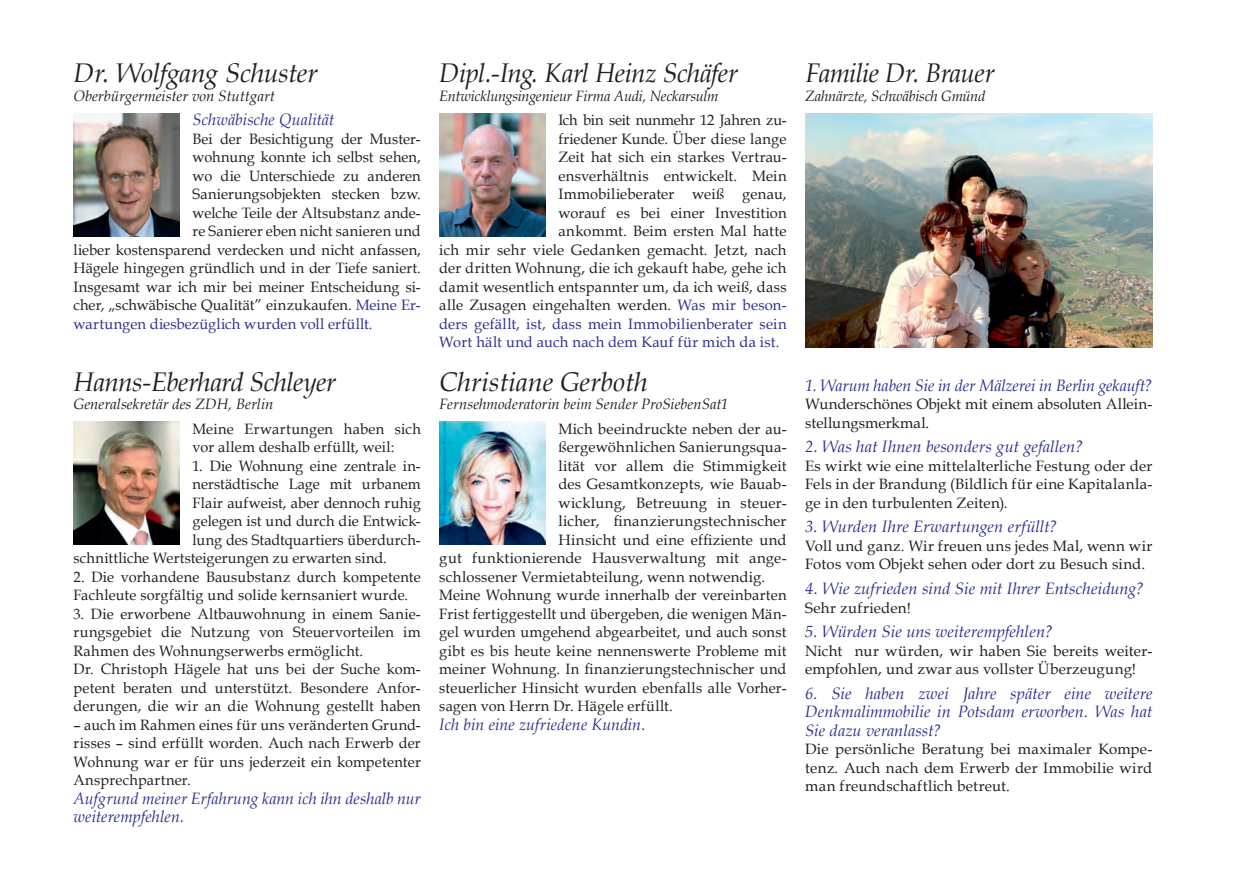
<style>
.page{position:relative;width:1257px;height:887px;background:#fff}
.page>*{position:absolute;margin:0;border:0;box-sizing:border-box;transform-origin:0 0}
.t1{font:italic 27px "Book Antiqua";letter-spacing:-.02em;color:#231f20}
.t2{font:italic 27px "Book Antiqua";color:#231f20}
.t3{font:italic 16.5px/18.5px "Book Antiqua";letter-spacing:.005em;color:#2e3092;text-align:justify}
.t4{font:15px/18.5px "Book Antiqua";letter-spacing:.015em;color:#231f20}
.t5{font:italic 15px "Book Antiqua";color:#231f20}
.t6{font:15px "Book Antiqua";letter-spacing:.015em;color:#2e3092}
.t7{font:15px "Book Antiqua";letter-spacing:-.01em;color:#231f20}
.s1{color:#2e3092}
</style>
<div class="page">
<img style="left:74px;top:421px;width:106px;height:124px">
<img style="left:439px;top:421px;width:107px;height:124px">
<img style="left:74px;top:113px;width:106px;height:123px">
<img style="left:439px;top:113px;width:107px;height:123px">
<img style="left:805px;top:113px;width:347px;height:234px">
<h1 class="t1" style="left:74px;top:57px;width:246px">Dr. Wolfgang Schuster</h1>
<p class="t5" style="left:74px;top:87px;width:203px">Oberbürgermeister von Stuttgart</p>
<h1 class="t1" style="left:439px;top:57px;width:300px">Dipl.-Ing. Karl Heinz Schäfer</h1>
<p class="t5" style="left:439px;top:87px;width:281px">Entwicklungsingenieur Firma Audi, Neckarsulm</p>
<h1 class="t1" style="left:805px;top:57px;width:191px">Familie Dr. Brauer</h1>
<p class="t5" style="left:805px;top:87px;width:182px">Zahnärzte, Schwäbisch Gmünd</p>
<p class="t3" style="left:193px;top:111px;width:143px">Schwäbische Qualität</p>
<p class="t4" style="left:193px;top:129px;width:230px">Bei der Besichtigung der Muster-</p>
<p class="t4" style="left:193px;top:148px;width:230px">wohnung konnte ich selbst sehen,</p>
<p class="t4" style="left:193px;top:166px;width:230px">wo die Unterschiede zu anderen</p>
<p class="t4" style="left:193px;top:185px;width:230px">Sanierungsobjekten stecken bzw.</p>
<p class="t4" style="left:193px;top:203px;width:230px">welche Teile der Altsubstanz ande-</p>
<p class="t4" style="left:193px;top:222px;width:230px">re Sanierer eben nicht sanieren und</p>
<p class="t4" style="left:74px;top:240px;width:349px">lieber kostensparend verdecken und nicht anfassen,</p>
<p class="t4" style="left:74px;top:259px;width:349px">Hägele hingegen gründlich und in der Tiefe saniert.</p>
<p class="t4" style="left:74px;top:277px;width:349px">Insgesamt war ich mir bei meiner Entscheidung si-</p>
<p class="t4" style="left:74px;top:296px;width:349px">cher, „schwäbische Qualität” einzukaufen. <span class="s1">Meine Er-</span></p>
<p class="t6" style="left:74px;top:313px;width:301px">wartungen diesbezüglich wurden voll erfüllt.</p>
<p class="t7" style="left:558px;top:110px;width:230px">Ich bin seit nunmehr 12 Jahren zu-</p>
<p class="t4" style="left:558px;top:129px;width:230px">friedener Kunde. Über diese lange</p>
<p class="t4" style="left:558px;top:148px;width:230px">Zeit hat sich ein starkes Vertrau-</p>
<p class="t4" style="left:558px;top:166px;width:230px">ensverhältnis entwickelt. Mein</p>
<p class="t4" style="left:558px;top:185px;width:230px">Immobilieberater weiß genau,</p>
<p class="t4" style="left:558px;top:203px;width:230px">worauf es bei einer Investition</p>
<p class="t4" style="left:558px;top:222px;width:230px">ankommt. Beim ersten Mal hatte</p>
<p class="t4" style="left:439px;top:240px;width:349px">ich mir sehr viele Gedanken gemacht. Jetzt, nach</p>
<p class="t4" style="left:439px;top:259px;width:349px">der dritten Wohnung, die ich gekauft habe, gehe ich</p>
<p class="t4" style="left:439px;top:277px;width:349px">damit wesentlich entspannter um, da ich weiß, dass</p>
<p class="t4" style="left:439px;top:296px;width:349px">alle Zusagen eingehalten werden. <span class="s1">Was mir beson-</span></p>
<p class="t6" style="left:439px;top:313px;width:349px">ders gefällt, ist, dass mein Immobilienberater sein</p>
<p class="t6" style="left:439px;top:332px;width:342px">Wort hält und auch nach dem Kauf für mich da ist.</p>
<h1 class="t1" style="left:74px;top:366px;width:264px">Hanns-Eberhard Schleyer</h1>
<p class="t5" style="left:74px;top:395px;width:202px">Generalsekretär des ZDH, Berlin</p>
<p class="t4" style="left:193px;top:419px;width:230px">Meine Erwartungen haben sich vor allem deshalb erfüllt, weil:</p>
<p class="t4" style="left:193px;top:456px;width:230px">1. Die Wohnung eine zentrale in-</p>
<p class="t4" style="left:193px;top:474px;width:230px">nerstädtische Lage mit urbanem</p>
<p class="t4" style="left:193px;top:493px;width:230px">Flair aufweist, aber dennoch ruhig</p>
<p class="t4" style="left:193px;top:511px;width:230px">gelegen ist und durch die Entwick-</p>
<p class="t4" style="left:193px;top:530px;width:230px">lung des Stadtquartiers überdurch-</p>
<p class="t4" style="left:74px;top:548px;width:315px">schnittliche Wertsteigerungen zu erwarten sind.</p>
<p class="t4" style="left:74px;top:567px;width:349px">2. Die vorhandene Bausubstanz durch kompetente<br>Fachleute sorgfältig und solide kernsaniert wurde.</p>
<p class="t4" style="left:74px;top:604px;width:349px">3. Die erworbene Altbauwohnung in einem Sanie&shy;rungsgebiet die Nutzung von Steuervorteilen im Rahmen des Wohnungserwerbs ermöglicht.<br>Dr. Christoph Hägele hat uns bei der Suche kom&shy;petent beraten und unterstützt. Besondere Anfor&shy;derungen, die wir an die Wohnung gestellt haben</p>
<p class="t4" style="left:74px;top:715px;width:349px;text-align:justify">– auch im Rahmen eines für uns veränderten Grund&shy;risses – sind erfüllt worden. Auch nach Erwerb der Wohnung war er für uns jederzeit ein kompetenter Ansprechpartner.</p>
<p class="t3" style="left:74px;top:789px;width:349px">Aufgrund meiner Erfahrung kann ich ihn deshalb nur weiterempfehlen.</p>
<h1 class="t2" style="left:439px;top:366px;width:210px">Christiane Gerboth</h1>
<p class="t5" style="left:439px;top:395px;width:290px">Fernsehmoderatorin beim Sender ProSiebenSat1</p>
<p class="t4" style="left:558px;top:419px;width:230px">Mich beeindruckte neben der au-</p>
<p class="t4" style="left:558px;top:437px;width:230px">ßergewöhnlichen Sanierungsqua-</p>
<p class="t4" style="left:558px;top:456px;width:230px">lität vor allem die Stimmigkeit</p>
<p class="t4" style="left:558px;top:474px;width:230px">des Gesamtkonzepts, wie Bauab-</p>
<p class="t4" style="left:558px;top:493px;width:230px">wicklung, Betreuung in steuer-</p>
<p class="t4" style="left:558px;top:511px;width:230px">licher, finanzierungstechnischer</p>
<p class="t4" style="left:558px;top:530px;width:230px">Hinsicht und eine effiziente und</p>
<p class="t4" style="left:439px;top:548px;width:349px">gut funktionierende Hausverwaltung mit ange-</p>
<p class="t4" style="left:439px;top:567px;width:327px">schlossener Vermietabteilung, wenn notwendig.</p>
<p class="t4" style="left:439px;top:585px;width:349px">Meine Wohnung wurde innerhalb der vereinbarten</p>
<p class="t4" style="left:439px;top:604px;width:349px">Frist fertiggestellt und übergeben, die wenigen Män-</p>
<p class="t4" style="left:439px;top:622px;width:349px">gel wurden umgehend abgearbeitet, und auch sonst</p>
<p class="t4" style="left:439px;top:641px;width:349px">gibt es bis heute keine nennenswerte Probleme mit</p>
<p class="t4" style="left:439px;top:659px;width:349px">meiner Wohnung. In finanzierungstechnischer und</p>
<p class="t4" style="left:439px;top:678px;width:349px">steuerlicher Hinsicht wurden ebenfalls alle Vorher-</p>
<p class="t4" style="left:439px;top:696px;width:235px">sagen von Herrn Dr. Hägele erfüllt.</p>
<p class="t3" style="left:439px;top:715px;width:208px">Ich bin eine zufriedene Kundin.</p>
<p class="t3" style="left:805px;top:376px;width:349px">1. Warum haben Sie in der Mälzerei in Berlin gekauft?</p>
<p class="t4" style="left:805px;top:394px;width:349px">Wunderschönes Objekt mit einem absoluten Allein&shy;stellungsmerkmal.</p>
<p class="t3" style="left:805px;top:438px;width:279px">2. Was hat Ihnen besonders gut gefallen?</p>
<p class="t4" style="left:805px;top:456px;width:349px;text-align:justify">Es wirkt wie eine mittelalterliche Festung oder der Fels in der Brandung (Bildlich für eine Kapitalanla&shy;ge in den turbulenten Zeiten).</p>
<p class="t3" style="left:805px;top:518px;width:253px">3. Wurden Ihre Erwartungen erfüllt?</p>
<p class="t4" style="left:805px;top:536px;width:349px">Voll und ganz. Wir freuen uns jedes Mal, wenn wir<br>Fotos vom Objekt sehen oder dort zu Besuch sind.</p>
<p class="t3" style="left:805px;top:579px;width:340px">4. Wie zufrieden sind Sie mit Ihrer Entscheidung?</p>
<p class="t4" style="left:805px;top:598px;width:107px">Sehr zufrieden!</p>
<p class="t3" style="left:805px;top:623px;width:249px">5. Würden Sie uns weiterempfehlen?</p>
<p class="t4" style="left:805px;top:641px;width:349px">Nicht nur würden, wir haben Sie bereits weiter&shy;empfohlen, und zwar aus vollster Überzeugung!</p>
<p class="t3" style="left:805px;top:684px;width:349px">6. Sie haben zwei Jahre später eine weitere Denkmalimmobilie in Potsdam erworben. Was hat Sie dazu veranlasst?</p>
<p class="t4" style="left:805px;top:740px;width:349px;text-align:justify">Die persönliche Beratung bei maximaler Kompe&shy;tenz. Auch nach dem Erwerb der Immobilie wird man freundschaftlich betreut.</p>
</div>
